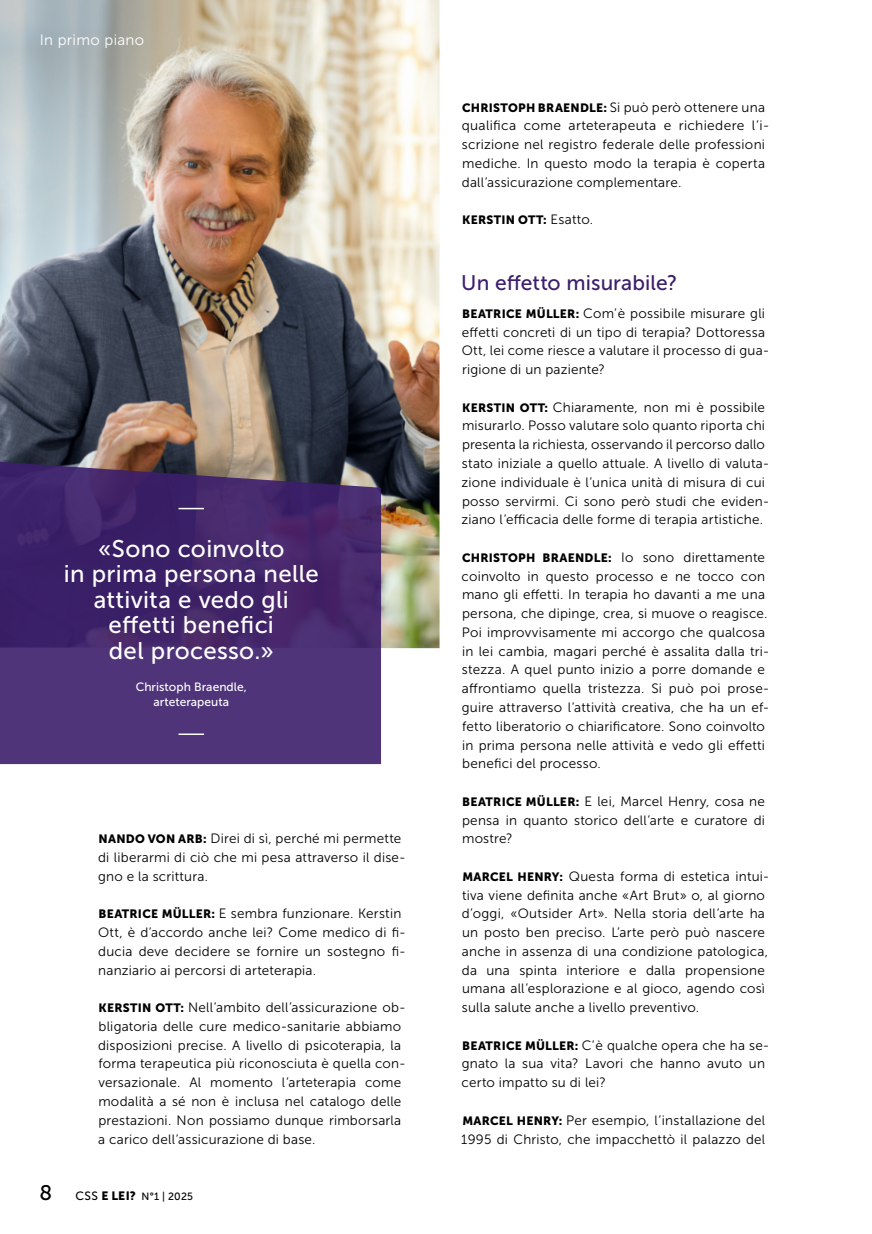
<style>
.page{position:relative;width:872px;height:1234px;background:#fff}
.page>*{position:absolute;margin:0;border:0;box-sizing:border-box;transform-origin:0 0}
.t1{font:24px/25.5px "Museo Sans 500";letter-spacing:.015em;color:#fff;text-align:center}
.t2{font:21px "Museo Sans 500";letter-spacing:.005em;color:#3c1e6c}
.t3{font:15px "Museo Sans 300";letter-spacing:.025em;color:#fff}
.t4{font:13.5px/18.8px "Museo Sans 300";letter-spacing:.015em;color:#000}
.t5{font:12px "Museo Sans 900";letter-spacing:.02em;color:#000}
.t6{font:12px/15px "Museo Sans 500";letter-spacing:.005em;color:#fff;text-align:center}
.t7{font:10.5px "Museo Sans 500";color:#000}
.s1{font-family:"Museo Sans 900";font-size:12px}
.s2{font-size:21px}
.s3{font-size:12px}
.s4{font-family:"Museo Sans 300";font-size:13.5px}
</style>
<div class="page">
<img style="left:0;top:0;width:439px;height:648px">
<svg style="left:0;top:458px;width:381px;height:306px;background:#482d6e"></svg>
<hr style="left:178px;top:507px;width:26px;height:2px;background:#fff">
<svg style="left:178px;top:733px;width:26px;height:1px"></svg>
<p class="t3" style="left:40px;top:32px;width:106px">In primo piano</p>
<h1 class="t1" style="left:64px;top:536px;width:256px">«Sono coinvolto<br>in prima persona nelle attivita e vedo gli effetti benefici<br>del processo.»</h1>
<p class="t6" style="left:136px;top:679px;width:113px">Christoph Braendle, arteterapeuta</p>
<p class="t4" style="left:98px;top:829px;width:309px"><span class="s1">NANDO VON ARB:</span> Direi di sì, perché mi permette di liberarmi di ciò che mi pesa attraverso il dise&shy;gno e la scrittura.</p>
<p class="t4" style="left:98px;top:904px;width:309px"><span class="s1">BEATRICE MÜLLER:</span> E sembra funzionare. Kerstin Ott, è d’accordo anche lei? Come medico di fi&shy;ducia deve decidere se fornire un sostegno fi&shy;nanziario ai percorsi di arteterapia.</p>
<p class="t4" style="left:98px;top:998px;width:309px"><span class="s1">KERSTIN OTT:</span> Nell’ambito dell’assicurazione ob&shy;bligatoria delle cure medico-sanitarie abbiamo disposizioni precise. A livello di psicoterapia, la forma terapeutica più riconosciuta è quella con&shy;versazionale. Al momento l’arteterapia come modalità a sé non è inclusa nel catalogo delle prestazioni. Non possiamo dunque rimborsarla a carico dell’assicurazione di base.</p>
<p class="t7" style="left:39px;top:1190px;width:155px"><span class="s2">8</span> <span class="s3">CSS</span> <span class="s1">E LEI?</span> N° 1 | 2025</p>
<p class="t4" style="left:462px;top:98px;width:309px"><span class="s1">CHRISTOPH BRAENDLE:</span> Si può però ottenere una qualifica come arteterapeuta e richiedere l’i&shy;scrizione nel registro federale delle professioni mediche. In questo modo la terapia è coperta dall’assicurazione complementare.</p>
<p class="t5" style="left:462px;top:213px;width:132px">KERSTIN OTT: <span class="s4">Esatto.</span></p>
<h2 class="t2" style="left:461px;top:271px;width:217px">Un effetto misurabile?</h2>
<p class="t4" style="left:462px;top:304px;width:309px"><span class="s1">BEATRICE MÜLLER:</span> Com’è possibile misurare gli effetti concreti di un tipo di terapia? Dottoressa Ott, lei come riesce a valutare il processo di gua&shy;rigione di un paziente?</p>
<p class="t4" style="left:461px;top:398px;width:309px"><span class="s1">KERSTIN OTT:</span> Chiaramente, non mi è possibile misurarlo. Posso valutare solo quanto riporta chi presenta la richiesta, osservando il percorso dallo stato iniziale a quello attuale. A livello di valuta&shy;zione individuale è l’unica unità di misura di cui posso servirmi. Ci sono però studi che eviden&shy;ziano l’efficacia delle forme di terapia artistiche.</p>
<p class="t5" style="left:462px;top:550px;width:304px">CHRISTOPH BRAENDLE: <span class="s4">Io sono direttamente</span></p>
<p class="t4" style="left:461px;top:566px;width:309px">coinvolto in questo processo e ne tocco con mano gli effetti. In terapia ho davanti a me una persona, che dipinge, crea, si muove o reagisce.<br>Poi improvvisamente mi accorgo che qualcosa in lei cambia, magari perché è assalita dalla tri&shy;stezza. A quel punto inizio a porre domande e affrontiamo quella tristezza. Si può poi prose&shy;guire attraverso l’attività creativa, che ha un ef&shy;fetto liberatorio o chiarificatore. Sono coinvolto in prima persona nelle attività e vedo gli effetti benefici del processo.</p>
<p class="t4" style="left:462px;top:791px;width:304px;text-align:justify"><span class="s1">BEATRICE MÜLLER:</span> E lei, Marcel Henry, cosa ne pensa in quanto storico dell’arte e curatore di mostre?</p>
<p class="t4" style="left:462px;top:866px;width:309px"><span class="s1">MARCEL HENRY:</span> Questa forma di estetica intui&shy;tiva viene definita anche «Art Brut» o, al giorno d’oggi, «Outsider Art». Nella storia dell’arte ha un posto ben preciso. L’arte però può nascere anche in assenza di una condizione patologica, da una spinta interiore e dalla propensione umana all’esplorazione e al gioco, agendo così sulla salute anche a livello preventivo.</p>
<p class="t4" style="left:461px;top:1035px;width:309px"><span class="s1">BEATRICE MÜLLER:</span> C’è qualche opera che ha se&shy;gnato la sua vita? Lavori che hanno avuto un certo impatto su di lei?</p>
<p class="t4" style="left:461px;top:1110px;width:305px"><span class="s1">MARCEL HENRY:</span> Per esempio, l’installazione del<br>1995 di Christo, che impacchettò il palazzo del</p>
</div>
